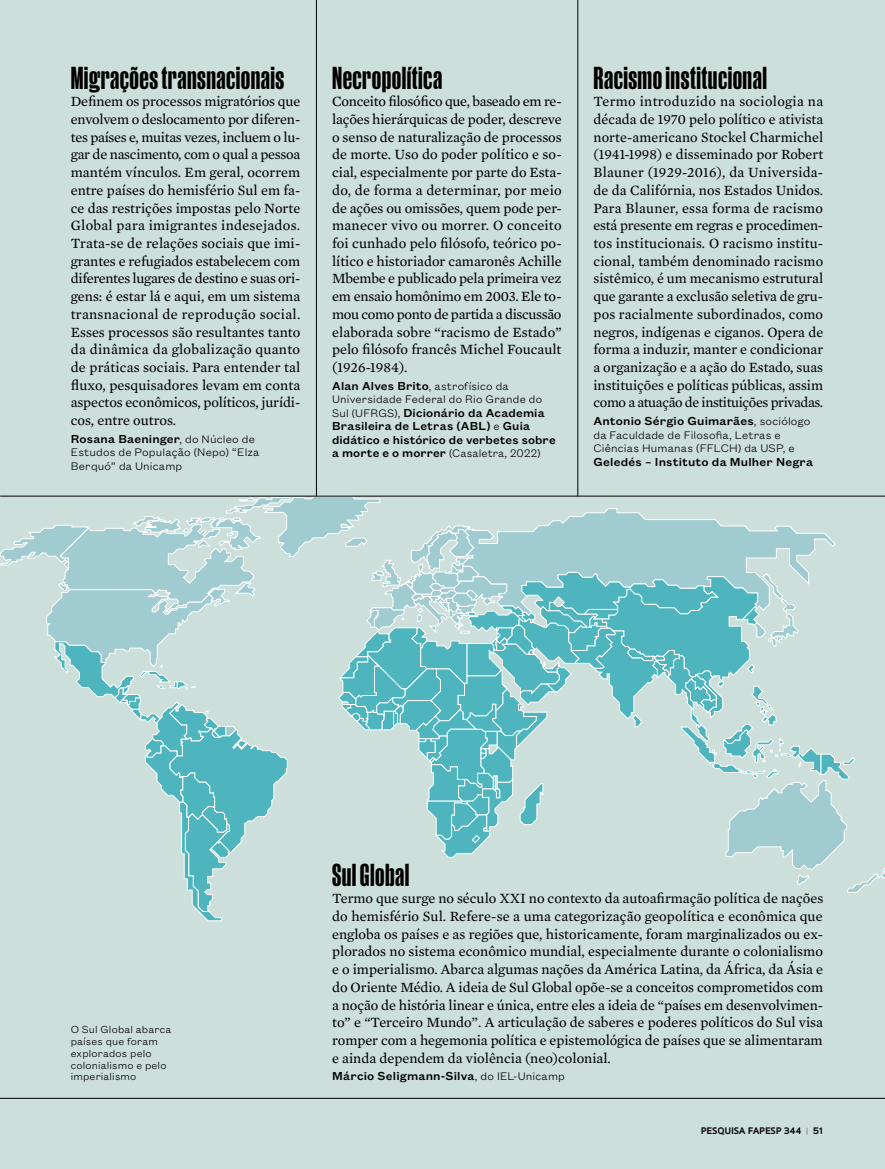
<style>
.page{position:relative;width:885px;height:1169px;background:#fff}
.page>*{position:absolute;margin:0;border:0;box-sizing:border-box;transform-origin:0 0}
.t1{font:700 30px "Manuka";letter-spacing:.015em;color:#000}
.t2{font:14.4px/17.7px "Mercury Text G2";color:#000;text-align:justify}
.t3{font:12.75px/13.5px "Founders Gtsk Txt Med";letter-spacing:.01em;color:#000}
.t4{font:12px/13.5px "Founders Gtsk Txt Lt";letter-spacing:.015em;color:#000}
.t5{font:11.25px/11.9px "Founders Gtsk Txt Lt";letter-spacing:.015em;color:#000}
.t6{font:700 8.7px "Oculum";letter-spacing:.015em;color:#000}
.s1{font-family:"Founders Gtsk Txt Lt";font-size:12px}
.s2{font-family:"Founders Gtsk Txt Med";font-size:12.75px}
.s3{color:#939598}
</style>
<div class="page">
<div style="left:0;top:0;width:885px;height:1168px;background:#cddfda"></div>
<svg style="left:0;top:495px;width:885px;height:427px"></svg>
<hr style="left:0;top:496px;width:885px;height:1px;background:#000">
<hr style="left:0;top:1098px;width:885px;height:1px;background:#000">
<hr style="left:578px;top:0;width:1px;height:496px;background:#000">
<hr style="left:316px;top:0;width:1px;height:496px;background:#000">
<h1 class="t1" style="left:71px;top:62px;width:215px">Migrações transnacionais</h1>
<p class="t2" style="left:71px;top:92px;width:231px">Definem os processos migratórios que envolvem o deslocamento por diferen&shy;tes países e, muitas vezes, incluem o lu&shy;gar de nascimento, com o qual a pessoa mantém vínculos. Em geral, ocorrem entre países do hemisfério Sul em fa&shy;ce das restrições impostas pelo Norte Global para imigrantes indesejados.<br>Trata-se de relações sociais que imi&shy;grantes e refugiados estabelecem com diferentes lugares de destino e suas ori&shy;gens: é estar lá e aqui, em um sistema transnacional de reprodução social.<br>Esses processos são resultantes tanto da dinâmica da globalização quanto de práticas sociais. Para entender tal fluxo, pesquisadores levam em conta aspectos econômicos, políticos, jurídi&shy;cos, entre outros.</p>
<p class="t3" style="left:71px;top:431px;width:186px">Rosana Baeninger<span class="s1">, do Núcleo de</span></p>
<p class="t4" style="left:71px;top:445px;width:190px">Estudos de População (Nepo) “Elza<br>Berquó” da Unicamp</p>
<h1 class="t1" style="left:332px;top:62px;width:112px">Necropolítica</h1>
<p class="t2" style="left:332px;top:92px;width:231px">Conceito filosófico que, baseado em re&shy;lações hierárquicas de poder, descreve o senso de naturalização de processos de morte. Uso do poder político e so&shy;cial, especialmente por parte do Esta&shy;do, de forma a determinar, por meio de ações ou omissões, quem pode per&shy;manecer vivo ou morrer. O conceito foi cunhado pelo filósofo, teórico po&shy;lítico e historiador camaronês Achille Mbembe e publicado pela primeira vez em ensaio homônimo em 2003. Ele to&shy;mou como ponto de partida a discussão elaborada sobre “racismo de Estado” pelo filósofo francês Michel Foucault (1926-1984).</p>
<p class="t3" style="left:332px;top:378px;width:178px">Alan Alves Brito<span class="s1">, astrofísico da</span></p>
<p class="t4" style="left:332px;top:392px;width:212px">Universidade Federal do Rio Grande do</p>
<p class="t3" style="left:332px;top:405px;width:225px"><span class="s1">Sul (UFRGS),</span> Dicionário da Academia<br>Brasileira de Letras (ABL) <span class="s1">e</span> Guia didático e histórico de verbetes sobre</p>
<p class="t4" style="left:332px;top:446px;width:210px"><span class="s2">a morte e o morrer</span> (Casaletra, 2022)</p>
<h1 class="t1" style="left:594px;top:62px;width:175px">Racismo institucional</h1>
<p class="t2" style="left:594px;top:92px;width:231px">Termo introduzido na sociologia na década de 1970 pelo político e ativista norte-americano Stockel Charmichel (1941-1998) e disseminado por Robert Blauner (1929-2016), da Universida&shy;de da Califórnia, nos Estados Unidos.<br>Para Blauner, essa forma de racismo está presente em regras e procedimen&shy;tos institucionais. O racismo institu&shy;cional, também denominado racismo sistêmico, é um mecanismo estrutural que garante a exclusão seletiva de gru&shy;pos racialmente subordinados, como negros, indígenas e ciganos. Opera de forma a induzir, manter e condicionar a organização e a ação do Estado, suas instituições e políticas públicas, assim como a atuação de instituições privadas.</p>
<p class="t3" style="left:594px;top:413px;width:218px">Antonio Sérgio Guimarães<span class="s1">, sociólogo</span></p>
<p class="t4" style="left:594px;top:427px;width:203px">da Faculdade de Filosofia, Letras e<br>Ciências Humanas (FFLCH) da USP, e</p>
<p class="t3" style="left:594px;top:454px;width:221px">Geledés – Instituto da Mulher Negra</p>
<p class="t5" style="left:71px;top:1022px;width:102px">O Sul Global abarca países que foram explorados pelo colonialismo e pelo imperialismo</p>
<h1 class="t1" style="left:332px;top:858px;width:79px">Sul Global</h1>
<p class="t2" style="left:332px;top:889px;width:493px">Termo que surge no século XXI no contexto da autoafirmação política de nações do hemisfério Sul. Refere-se a uma categorização geopolítica e econômica que engloba os países e as regiões que, historicamente, foram marginalizados ou ex&shy;plorados no sistema econômico mundial, especialmente durante o colonialismo e o imperialismo. Abarca algumas nações da América Latina, da África, da Ásia e do Oriente Médio. A ideia de Sul Global opõe-se a conceitos comprometidos com a noção de história linear e única, entre eles a ideia de “países em desenvolvimen&shy;to” e “Terceiro Mundo”. A articulação de saberes e poderes políticos do Sul visa romper com a hegemonia política e epistemológica de países que se alimentaram e ainda dependem da violência (neo)colonial.</p>
<p class="t3" style="left:332px;top:1068px;width:234px">Márcio Seligmann-Silva<span class="s1">, do IEL-Unicamp</span></p>
<p class="t6" style="left:701px;top:1124px;width:124px">PESQUISA FAPESP 344 <span class="s3">|</span> 51</p>
</div>
